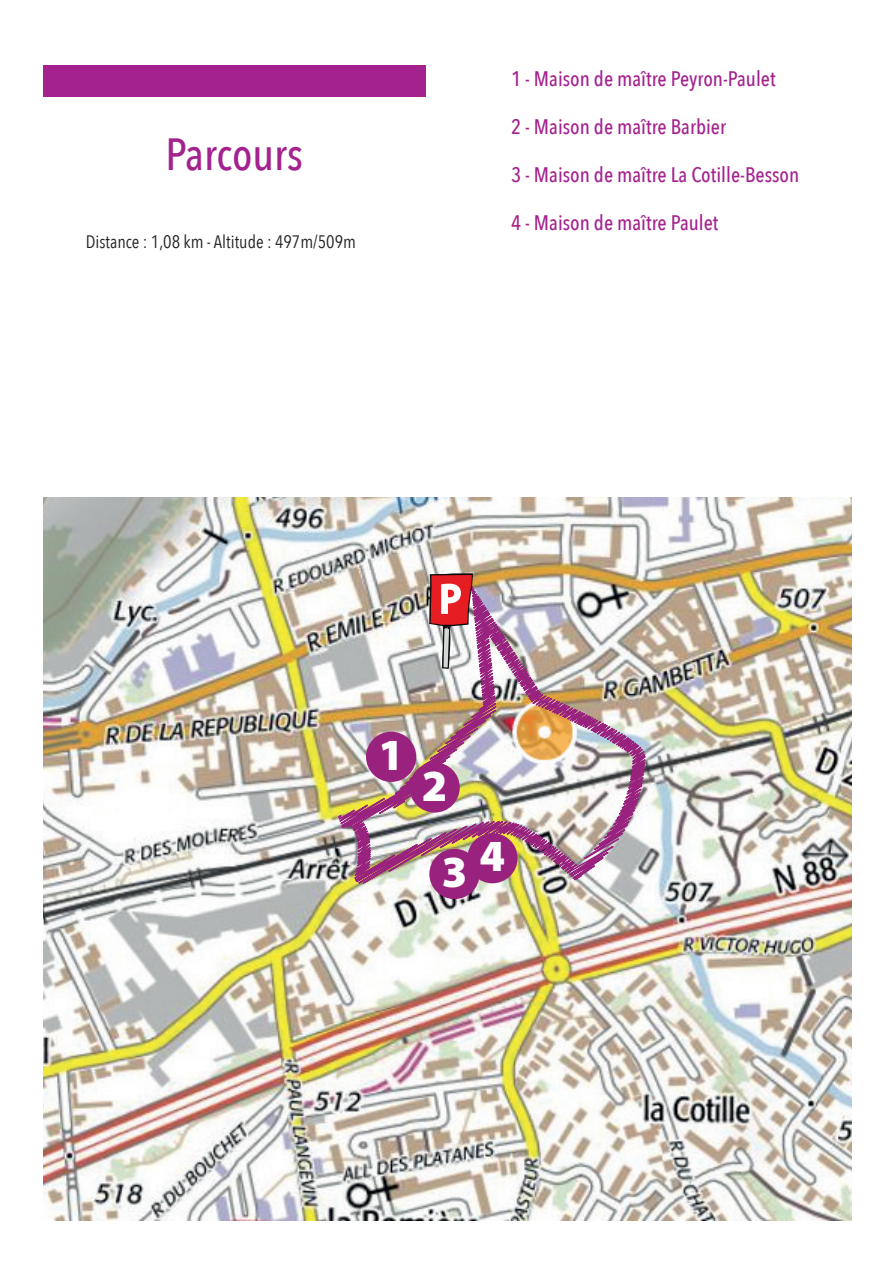
<style>
.page{position:relative;width:893px;height:1263px;background:#fff}
.page>*{position:absolute;margin:0;border:0;box-sizing:border-box;transform-origin:0 0}
.t1{font:500 45px "Avenir Next Condensed";color:#a4228e}
.t2{font:900 44.7px/78.6px "Myriad Pro";color:#fff}
.t3{font:39.6px "Myriad Pro";color:#fff}
.t4{font:500 21px "Avenir Next Condensed";color:#a4228e}
.t5{font:18px "Avenir Next Condensed";color:#231f20}
</style>
<div class="page">
<div style="left:43px;top:65px;width:383px;height:31px;background:#a4228e"></div>
<img style="left:43px;top:497px;width:808px;height:723px">
<img style="left:537px;top:621px;width:134px;height:262px">
<img style="left:289px;top:766px;width:374px;height:148px">
<div style="left:429px;top:849px;width:51px;height:50px;background:#99227f;border-radius:50%"></div>
<div style="left:467px;top:833px;width:51px;height:50px;background:#99227f;border-radius:50%"></div>
<img style="left:334px;top:573px;width:203px;height:268px">
<h1 class="t1" style="left:166px;top:127px;width:139px">Parcours</h1>
<p class="t5" style="left:86px;top:226px;width:272px">Distance : 1,08 km - Altitude : 497m/509m</p>
<p class="t4" style="left:511px;top:66px;width:266px">1 - Maison de maître Peyron-Paulet</p>
<p class="t4" style="left:511px;top:114px;width:217px">2 - Maison de maître Barbier</p>
<p class="t4" style="left:511px;top:162px;width:290px">3 - Maison de maître La Cotille-Besson</p>
<p class="t4" style="left:511px;top:210px;width:209px">4 - Maison de maître Paulet</p>
<h3 class="t3" style="left:440px;top:574px;width:23px">P</h3>
<h2 class="t2" style="left:378px;top:716px;width:27px">1</h2>
<h2 class="t2" style="left:442px;top:747px;width:65px;text-indent:-20px">2<br>3 4</h2>
</div>
